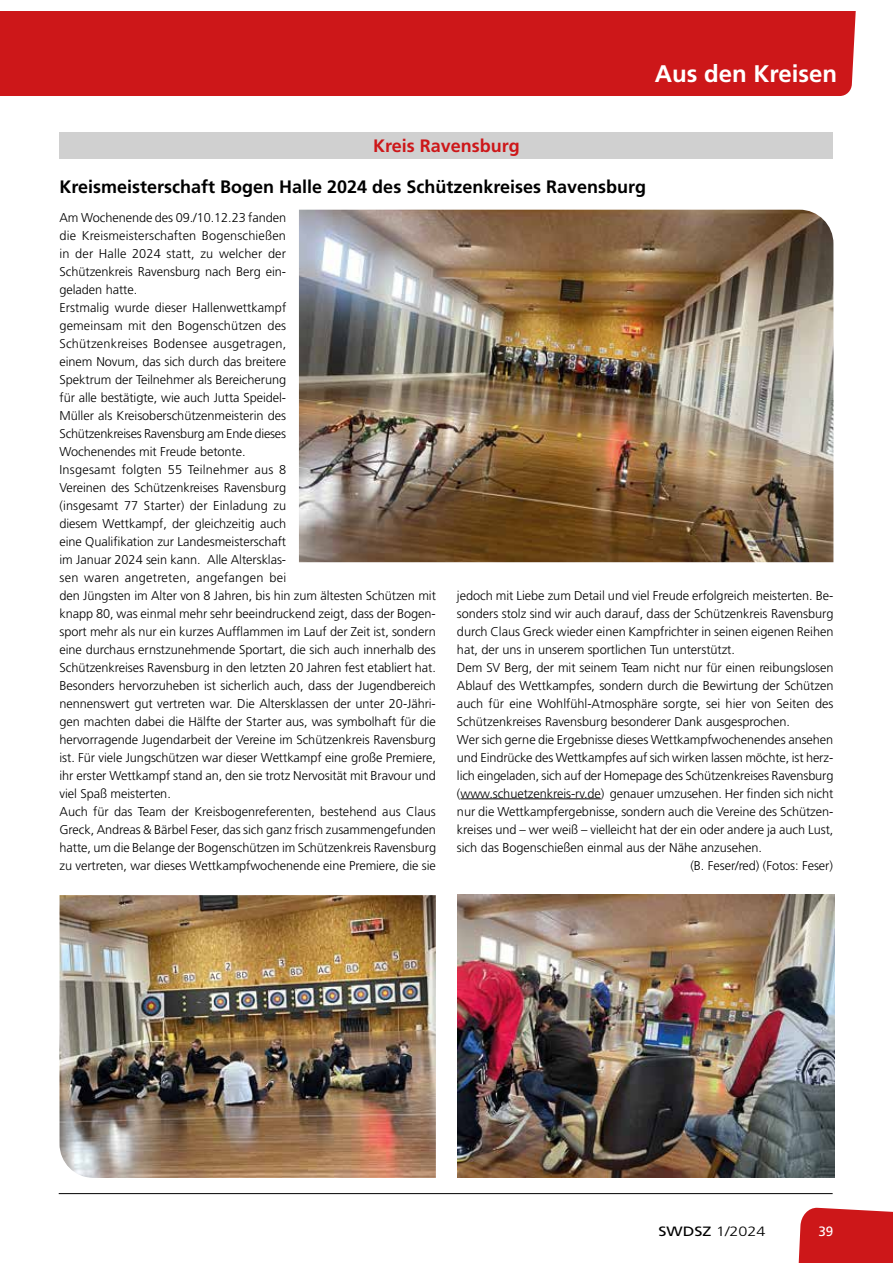
<style>
.page{position:relative;width:893px;height:1263px;background:#fff}
.page>*{position:absolute;margin:0;border:0;box-sizing:border-box;transform-origin:0 0}
.t1{font:700 24px "Frutiger LT Std";color:#fff}
.t2{font:700 18px "Frutiger LT Std";color:#000}
.t3{font:700 18px "Frutiger LT Std";color:#cd1719}
.t4{font:300 13.5px "Frutiger LT Std";color:#000;scale:1.2 1}
.t5{font:13.5px "Frutiger LT Std";color:#fff}
.t6{font:300 12.75px/18px "Frutiger LT Std";letter-spacing:-.005em;color:#000}
.s1{font-weight:400}
</style>
<div class="page">
<hr style="left:59px;top:1193px;width:774px;height:1px;background:#000">
<div style="left:0;top:11px;width:856px;height:85px;background:#cd1719"></div>
<svg style="left:798px;top:1207px;width:95px;height:56px;background:#d0282a"></svg>
<div style="left:60px;top:132px;width:773px;height:27px;background:#d0d0d0"></div>
<hr style="left:460px;top:798px;width:141px;height:1px;background:#000">
<img style="left:299px;top:210px;width:534px;height:352px">
<img style="left:60px;top:895px;width:376px;height:283px">
<img style="left:457px;top:895px;width:378px;height:283px">
<h1 class="t1" style="left:655px;top:59px;width:184px">Aus den Kreisen</h1>
<h2 class="t3" style="left:373px;top:135px;width:148px">Kreis Ravensburg</h2>
<h2 class="t2" style="left:60px;top:176px;width:588px">Kreismeisterschaft Bogen Halle 2024 des Schützenkreises Ravensburg</h2>
<p class="t6" style="left:60px;top:209px;width:378px">Am Wochenende des 09./10.12.23 fanden<br>die Kreismeisterschaften Bogenschießen<br>in der Halle 2024 statt, zu welcher der<br>Schützenkreis Ravensburg nach Berg ein-<br>geladen hatte.<br>Erstmalig wurde dieser Hallenwettkampf<br>gemeinsam mit den Bogenschützen des<br>Schützenkreises Bodensee ausgetragen,<br>einem Novum, das sich durch das breitere<br>Spektrum der Teilnehmer als Bereicherung<br>für alle bestätigte, wie auch Jutta Speidel-<br>Müller als Kreisoberschützenmeisterin des<br>Schützenkreises Ravensburg am Ende dieses<br>Wochenendes mit Freude betonte.<br>Insgesamt folgten 55 Teilnehmer aus 8<br>Vereinen des Schützenkreises Ravensburg<br>(insgesamt 77 Starter) der Einladung zu<br>diesem Wettkampf, der gleichzeitig auch<br>eine Qualifikation zur Landesmeisterschaft<br>im Januar 2024 sein kann. Alle Altersklas-<br>sen waren angetreten, angefangen bei<br>den Jüngsten im Alter von 8 Jahren, bis hin zum ältesten Schützen mit knapp 80, was einmal mehr sehr beeindruckend zeigt, dass der Bogen&shy;sport mehr als nur ein kurzes Aufflammen im Lauf der Zeit ist, sondern eine durchaus ernstzunehmende Sportart, die sich auch innerhalb des Schützenkreises Ravensburg in den letzten 20 Jahren fest etabliert hat.<br>Besonders hervorzuheben ist sicherlich auch, dass der Jugendbereich nennenswert gut vertreten war. Die Altersklassen der unter 20-Jähri&shy;gen machten dabei die Hälfte der Starter aus, was symbolhaft für die hervorragende Jugendarbeit der Vereine im Schützenkreis Ravensburg ist. Für viele Jungschützen war dieser Wettkampf eine große Premiere, ihr erster Wettkampf stand an, den sie trotz Nervosität mit Bravour und viel Spaß meisterten.<br>Auch für das Team der Kreisbogenreferenten, bestehend aus Claus Greck, Andreas &amp; Bärbel Feser, das sich ganz frisch zusammengefunden hatte, um die Belange der Bogenschützen im Schützenkreis Ravensburg zu vertreten, war dieses Wettkampfwochenende eine Premiere, die sie</p>
<p class="t6" style="left:457px;top:586px;width:378px">jedoch mit Liebe zum Detail und viel Freude erfolgreich meisterten. Be-</p>
<p class="t6" style="left:457px;top:604px;width:378px">sonders stolz sind wir auch darauf, dass der Schützenkreis Ravensburg</p>
<p class="t6" style="left:457px;top:622px;width:378px">durch Claus Greck wieder einen Kampfrichter in seinen eigenen Reihen</p>
<p class="t6" style="left:457px;top:640px;width:280px">hat, der uns in unserem sportlichen Tun unterstützt.</p>
<p class="t6" style="left:457px;top:658px;width:378px">Dem SV Berg, der mit seinem Team nicht nur für einen reibungslosen</p>
<p class="t6" style="left:457px;top:676px;width:378px">Ablauf des Wettkampfes, sondern durch die Bewirtung der Schützen</p>
<p class="t6" style="left:457px;top:694px;width:378px">auch für eine Wohlfühl-Atmosphäre sorgte, sei hier von Seiten des</p>
<p class="t6" style="left:457px;top:712px;width:334px">Schützenkreises Ravensburg besonderer Dank ausgesprochen.</p>
<p class="t6" style="left:457px;top:730px;width:378px">Wer sich gerne die Ergebnisse dieses Wettkampfwochenendes ansehen</p>
<p class="t6" style="left:457px;top:748px;width:378px">und Eindrücke des Wettkampfes auf sich wirken lassen möchte, ist herz-</p>
<p class="t6" style="left:457px;top:766px;width:378px">lich eingeladen, sich auf der Homepage des Schützenkreises Ravensburg</p>
<p class="t6" style="left:457px;top:784px;width:378px">(www.schuetzenkreis-rv.de) genauer umzusehen. Her finden sich nicht</p>
<p class="t6" style="left:457px;top:802px;width:378px">nur die Wettkampfergebnisse, sondern auch die Vereine des Schützen-</p>
<p class="t6" style="left:457px;top:820px;width:378px">kreises und – wer weiß – vielleicht hat der ein oder andere ja auch Lust,</p>
<p class="t6" style="left:457px;top:838px;width:306px">sich das Bogenschießen einmal aus der Nähe anzusehen.</p>
<p class="t6" style="left:690px;top:856px;width:144px">(B. Feser/red) (Fotos: Feser)</p>
<p class="t4" style="left:658px;top:1223px;width:91px"><span class="s1">SWDSZ</span> 1/2024</p>
<p class="t5" style="left:818px;top:1223px;width:17px">39</p>
</div>
